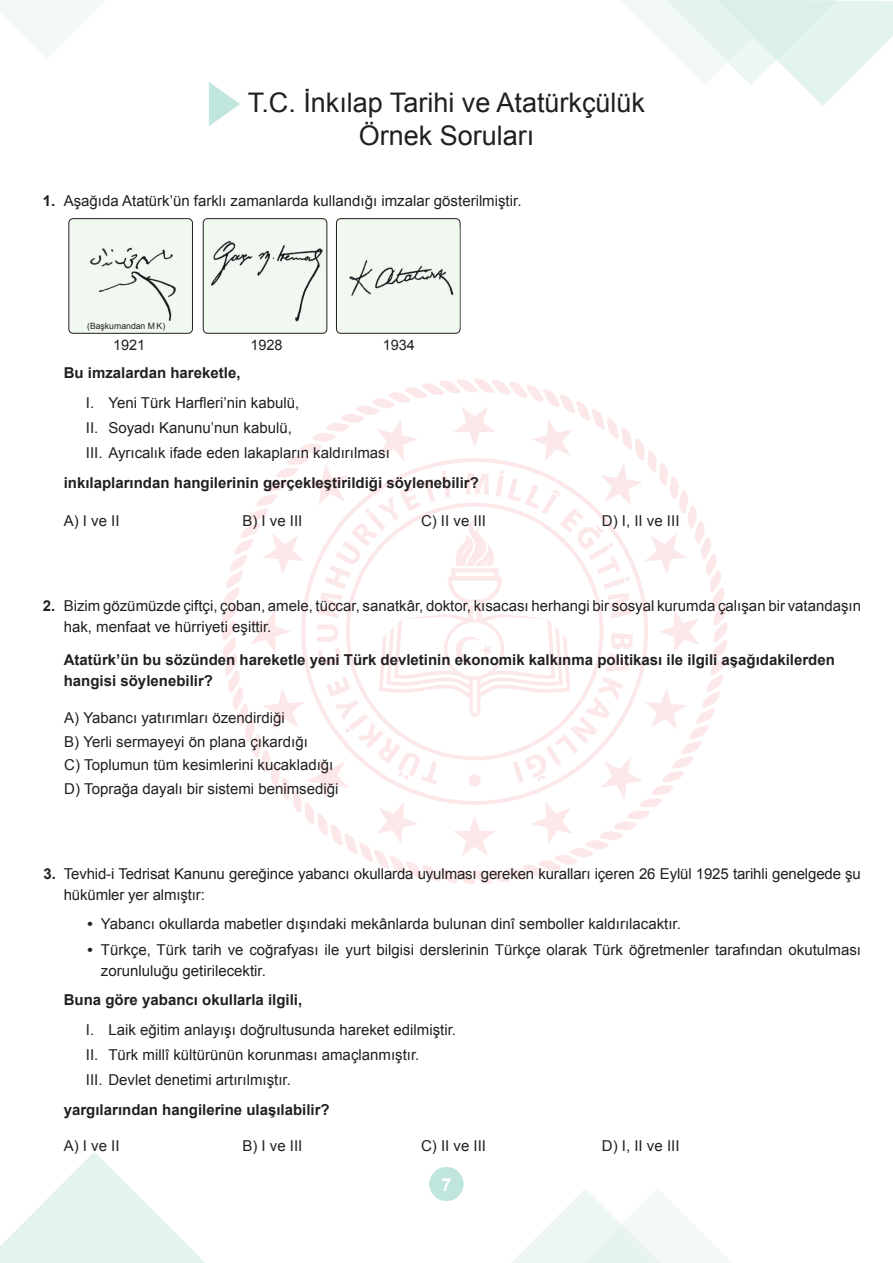
<style>
.page{position:relative;width:893px;height:1263px;background:#fff}
.page>*{position:absolute;margin:0;border:0;box-sizing:border-box;transform-origin:0 0}
.t1{font:27px/32.5px "Arial";color:#231f20;text-align:center}
.t2{font:700 18px "Arial";color:#fff}
.t3{font:15px/25.2px "Arial";color:#231f20}
.t4{font:700 15px/21px "Arial";color:#231f20}
.t5{font:14.4px "Arial";color:#231f20}
.t6{font:8.7px "Arial";color:#231f20}
.s1{font-weight:700}
</style>
<div class="page">
<svg style="left:0;top:0;width:105px;height:59px"></svg>
<svg style="left:0;top:1152px;width:205px;height:111px"></svg>
<svg style="left:511px;top:1189px;width:220px;height:74px"></svg>
<svg style="left:621px;top:0;width:272px;height:106px"></svg>
<div style="left:429px;top:1167px;width:35px;height:34px;background:#c0e4de;border-radius:50%"></div>
<svg style="left:216px;top:372px;width:518px;height:519px"></svg>
<div style="left:69px;top:219px;width:123px;height:114px;background:#f1f8ef;border-radius:4px"></div>
<div style="left:68px;top:218px;width:125px;height:116px;border:1px solid #231f20;border-radius:4px"></div>
<div style="left:203px;top:219px;width:124px;height:114px;background:#f1f8ef;border-radius:4px"></div>
<div style="left:203px;top:218px;width:124px;height:116px;border:1px solid #231f20;border-radius:4px"></div>
<div style="left:336px;top:219px;width:124px;height:114px;background:#f1f8ef;border-radius:4px"></div>
<div style="left:336px;top:218px;width:124px;height:116px;border:1px solid #231f20;border-radius:4px"></div>
<img style="left:90px;top:242px;width:86px;height:79px">
<img style="left:211px;top:240px;width:113px;height:82px">
<div style="left:343px;top:224px;width:117px;height:107px;background:#f1f8ef;border-radius:4px"></div>
<img style="left:349px;top:260px;width:105px;height:36px">
<svg style="left:209px;top:82px;width:31px;height:44px"></svg>
<h1 class="t1" style="left:248px;top:87px;width:399px">T.C. İnkılap Tarihi ve Atatürkçülük<br>Örnek Soruları</h1>
<p class="t3" style="left:43px;top:188px;width:480px"><span class="s1">1.</span> Aşağıda Atatürk’ün farklı zamanlarda kullandığı imzalar gösterilmiştir.</p>
<p class="t6" style="left:87px;top:320px;width:80px">(Başkumandan M K)</p>
<p class="t4" style="left:64px;top:363px;width:178px">Bu imzalardan hareketle,</p>
<p class="t3" style="left:86px;top:390px;width:306px">I. Yeni Türk Harfleri’nin kabulü,<br>II. Soyadı Kanunu’nun kabulü,<br>III. Ayrıcalık ifade eden lakapların kaldırılması</p>
<p class="t4" style="left:64px;top:472px;width:417px">inkılaplarından hangilerinin gerçekleştirildiği söylenebilir?</p>
<p class="t3" style="left:64px;top:508px;width:57px">A) I ve II</p>
<p class="t3" style="left:242px;top:508px;width:62px">B) I ve III</p>
<p class="t3" style="left:421px;top:508px;width:67px">C) II ve III</p>
<p class="t3" style="left:602px;top:508px;width:79px">D) I, II ve III</p>
<p class="t5" style="left:113px;top:336px;width:34px">1921</p>
<p class="t5" style="left:250px;top:336px;width:34px">1928</p>
<p class="t5" style="left:383px;top:336px;width:34px">1934</p>
<p class="t3" style="left:64px;top:595px;width:799px;line-height:21px;text-indent:-21px"><span class="s1">2.</span> Bizim gözümüzde çiftçi, çoban, amele, tüccar, sanatkâr, doktor, kısacası herhangi bir sosyal kurumda çalışan bir vatandaşın hak, menfaat ve hürriyeti eşittir.</p>
<p class="t4" style="left:64px;top:650px;width:773px">Atatürk’ün bu sözünden hareketle yeni Türk devletinin ekonomik kalkınma politikası ile ilgili aşağıdakilerden hangisi söylenebilir?</p>
<p class="t3" style="left:64px;top:706px;width:276px;line-height:23.7px">A) Yabancı yatırımları özendirdiği<br>B) Yerli sermayeyi ön plana çıkardığı<br>C) Toplumun tüm kesimlerini kucakladığı D) Toprağa dayalı bir sistemi benimsediği</p>
<p class="t3" style="left:64px;top:863px;width:799px;line-height:21px;text-indent:-20px"><span class="s1">3.</span> Tevhid-i Tedrisat Kanunu gereğince yabancı okullarda uyulması gereken kuralları içeren 26 Eylül 1925 tarihli genelgede şu hükümler yer almıştır:</p>
<p class="t3" style="left:87px;top:912px;width:595px"><span class="s1">•</span> Yabancı okullarda mabetler dışındaki mekânlarda bulunan dinî semboller kaldırılacaktır.</p>
<p class="t3" style="left:101px;top:939px;width:762px;line-height:21px;text-indent:-14px"><span class="s1">•</span> Türkçe, Türk tarih ve coğrafyası ile yurt bilgisi derslerinin Türkçe olarak Türk öğretmenler tarafından okutulması zorunluluğu getirilecektir.</p>
<p class="t4" style="left:64px;top:989px;width:240px">Buna göre yabancı okullarla ilgili,</p>
<p class="t3" style="left:86px;top:1017px;width:372px">I. Laik eğitim anlayışı doğrultusunda hareket edilmiştir.<br>II. Türk millî kültürünün korunması amaçlanmıştır.<br>III. Devlet denetimi artırılmıştır.</p>
<p class="t4" style="left:64px;top:1099px;width:267px">yargılarından hangilerine ulaşılabilir?</p>
<p class="t3" style="left:64px;top:1133px;width:57px">A) I ve II</p>
<p class="t3" style="left:242px;top:1133px;width:62px">B) I ve III</p>
<p class="t3" style="left:421px;top:1133px;width:67px">C) II ve III</p>
<p class="t3" style="left:602px;top:1133px;width:79px">D) I, II ve III</p>
<p class="t2" style="left:441px;top:1171px;width:12px">7</p>
</div>
